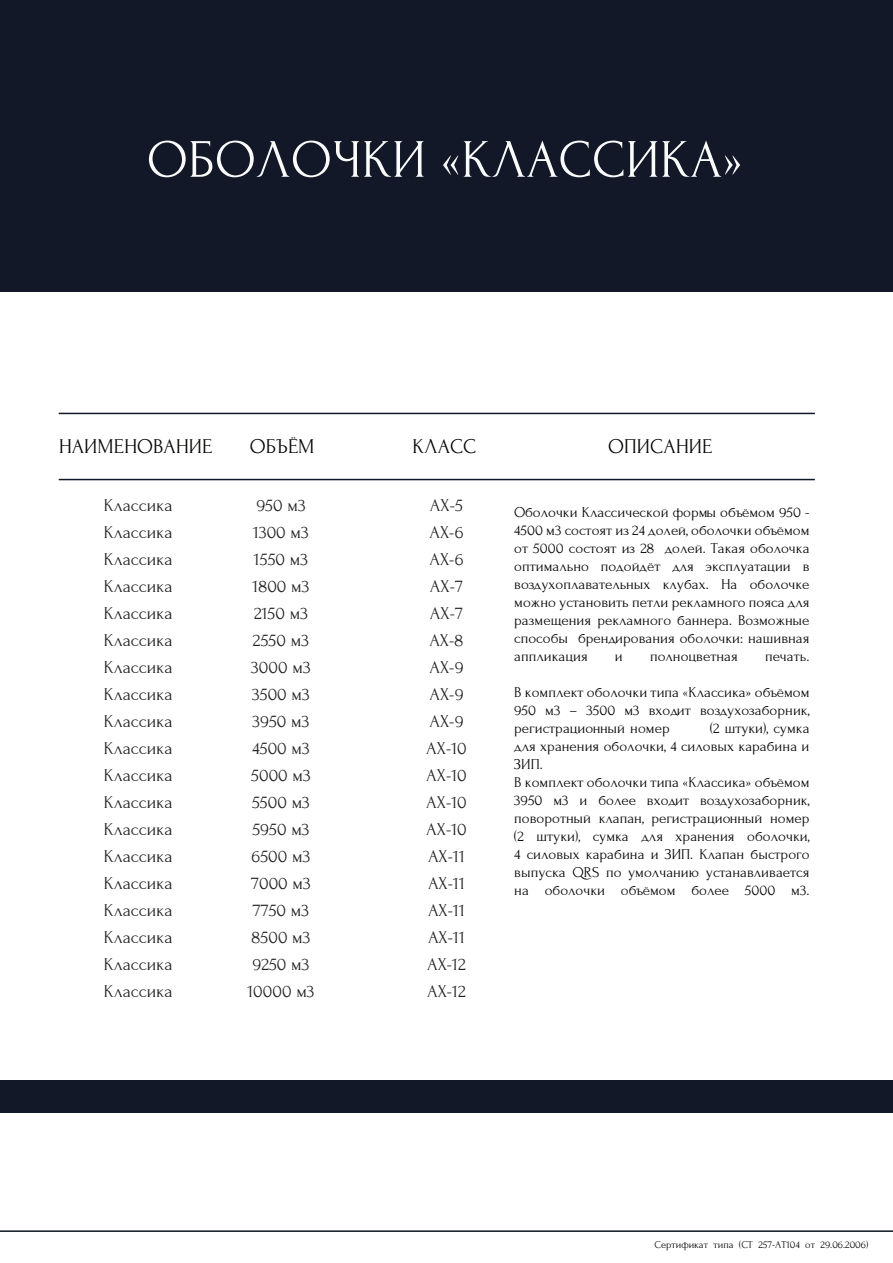
<style>
.page{position:relative;width:893px;height:1263px;background:#fff}
.page>*{position:absolute;margin:0;border:0;box-sizing:border-box;transform-origin:0 0}
.t1{font:54px "Forum";color:#fafbfb}
.t2{font:21px "Forum";color:#040503}
.t3{font:18px/27px "Forum";color:#231f20;text-align:justify}
.t4{font:15px/18px "Forum";color:#040503;text-align:justify}
.t5{font:10.5px "Forum";color:#040503}
</style>
<div class="page">
<hr style="left:59px;top:479px;width:756px;height:1px;background:#121827">
<div style="left:0;top:1080px;width:893px;height:33px;background:#121827"></div>
<hr style="left:59px;top:413px;width:756px;height:1px;background:#121827">
<div style="left:0;top:0;width:893px;height:292px;background:#121827"></div>
<hr style="left:0;top:1230px;width:893px;height:2px;background:#121827">
<h1 class="t1" style="left:147px;top:131px;width:598px">ОБОЛОЧКИ «КЛАССИКА»</h1>
<h2 class="t2" style="left:59px;top:435px;width:155px">НАИМЕНОВАНИЕ</h2>
<h2 class="t2" style="left:250px;top:435px;width:66px">ОБЪЁМ</h2>
<h2 class="t2" style="left:412px;top:435px;width:65px">КЛАСС</h2>
<h2 class="t2" style="left:608px;top:435px;width:106px">ОПИСАНИЕ</h2>
<p class="t3" style="left:104px;top:492px;width:70px">Классика Классика Классика Классика Классика Классика Классика Классика Классика Классика Классика Классика Классика Классика Классика Классика Классика Классика Классика</p>
<p class="t3" style="left:247px;top:492px;width:69px;text-align:center">950 м3<br>1300 м3<br>1550 м3<br>1800 м3<br>2150 м3<br>2550 м3<br>3000 м3<br>3500 м3<br>3950 м3<br>4500 м3<br>5000 м3<br>5500 м3<br>5950 м3<br>6500 м3<br>7000 м3<br>7750 м3<br>8500 м3<br>9250 м3<br>10000 м3</p>
<p class="t3" style="left:426px;top:492px;width:42px;text-align:left">AX-5<br>AX-6<br>AX-6<br>AX-7<br>AX-7<br>AX-8<br>AX-9<br>AX-9<br>AX-9<br>AX-10<br>AX-10<br>AX-10<br>AX-10<br>AX-11<br>AX-11<br>AX-11<br>AX-11<br>AX-12<br>AX-12</p>
<p class="t4" style="left:514px;top:503px;width:297px">Оболочки Классической формы объёмом 950 - 4500 м3 состоят из 24 долей, оболочки объёмом от 5000 состоят из 28 долей. Такая оболочка оптимально подойдёт для эксплуатации в воздухоплавательных клубах. На оболочке можно установить петли рекламного пояса для размещения рекламного баннера. Возможные способы брендирования оболочки: нашивная аппликация</p>
<p class="t4" style="left:615px;top:647px;width:9px">и</p>
<p class="t4" style="left:650px;top:647px;width:89px">полноцветная</p>
<p class="t4" style="left:765px;top:647px;width:46px">печать.</p>
<p class="t4" style="left:514px;top:683px;width:297px">В комплект оболочки типа «Классика» объёмом 950 м3 – 3500 м3 входит воздухозаборник, регистрационный номер</p>
<p class="t4" style="left:514px;top:719px;width:297px;text-align:left;text-indent:196px">(2 штуки), сумка для хранения оболочки, 4 силовых карабина и ЗИП.<br>В комплект оболочки типа «Классика» объёмом 3950 м3 и более входит воздухозаборник, поворотный клапан, регистрационный номер (2 штуки), сумка для хранения оболочки, 4 силовых карабина и ЗИП. Клапан быстрого выпуска QRS по умолчанию устанавливается на оболочки объёмом более 5000 м3.</p>
<p class="t5" style="left:654px;top:1239px;width:215px">Сертификат типа (СТ 257-АТ104 от 29.06.2006)</p>
</div>
